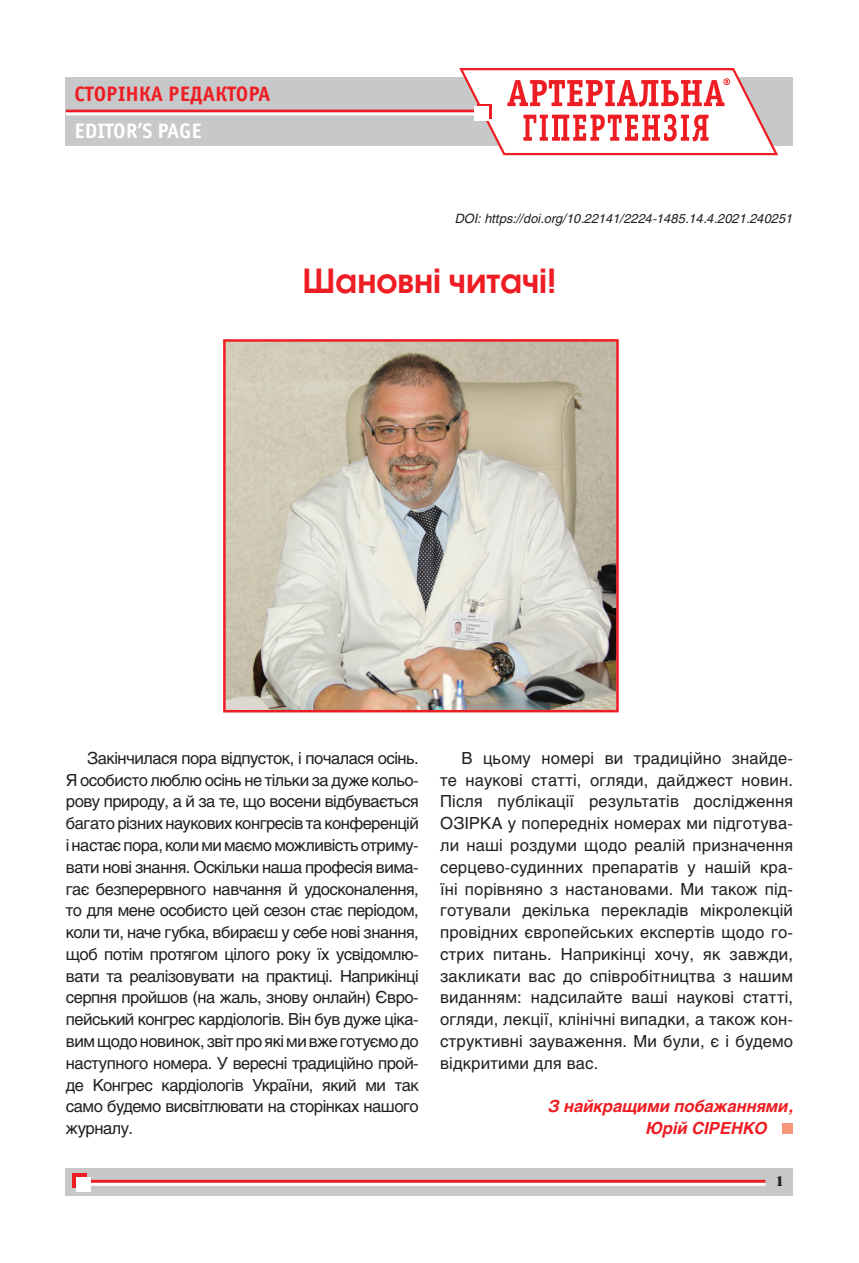
<style>
.page{position:relative;width:859px;height:1263px;background:#fff}
.page>*{position:absolute;margin:0;border:0;box-sizing:border-box;transform-origin:0 0}
.Заглавие{font:700 33px "Avant Garde Gothic C";color:#ee1d23}
.t1{font:700 21px "Officina Sans C";color:#ee1d23}
.t2{font:700 21px "Officina Sans C";color:#fff}
.Текст{font:16.5px/21.8px "Helios";letter-spacing:-.02em;color:#231f20;text-align:justify}
.Текст-2{font:italic 700 16.5px/21.8px "Helios";color:#ee1d23}
.t3{font:700 15px "Benguiat";color:#231f20}
.УДК{font:italic 12.75px "Helios";color:#231f20}
</style>
<div class="page">
<div style="left:66px;top:78px;width:727px;height:68px;background:#c7c8ca"></div>
<hr style="left:66px;top:110px;width:417px;height:3px;background:#ee1d23">
<hr style="left:66px;top:112px;width:421px;height:3px;background:#fff">
<svg style="left:457px;top:68px;width:323px;height:88px"></svg>
<div style="left:66px;top:1168px;width:727px;height:28px;background:#c7c8ca"></div>
<hr style="left:75px;top:1180px;width:690px;height:3px;background:#ee1d23">
<hr style="left:79px;top:1183px;width:686px;height:3px;background:#fff">
<div style="left:72px;top:1172px;width:15px;height:15px;background:#ee1d23"></div>
<div style="left:76px;top:1177px;width:15px;height:15px;background:#fff"></div>
<img style="left:227px;top:343px;width:388px;height:365px">
<div style="left:223px;top:339px;width:396px;height:373px;border:3px solid #ee1d23"></div>
<div style="left:782px;top:1123px;width:11px;height:11px;background:#f6977a"></div>
<p class="t1" style="left:74px;top:82px;width:198px">СТОРІНКА РЕДАКТОРА</p>
<p class="t2" style="left:74px;top:119px;width:129px">EDITOR’S PAGE</p>
<p class="УДК" style="left:455px;top:210px;width:339px">DOI: https://doi.org/10.22141/2224-1485.14.4.2021.240251</p>
<p class="Заглавие" style="left:303px;top:260px;width:255px">Шановні читачі!</p>
<p class="Текст" style="left:66px;top:747px;width:354px;text-indent:21px">Закінчилася пора відпусток, і почалася осінь.<br>Я особисто люблю осінь не тільки за дуже кольо&shy;рову природу, а й за те, що восени відбувається багато різних наукових конгресів та конференцій і настає пора, коли ми маємо можливість отриму&shy;вати нові знання. Оскільки наша професія вима&shy;гає безперервного навчання й удосконалення, то для мене особисто цей сезон стає періодом, коли ти, наче губка, вбираєш у себе нові знання, щоб потім протягом цілого року їх усвідомлю&shy;вати та реалізовувати на практиці. Наприкінці серпня пройшов (на жаль, знову онлайн) Євро&shy;пейський конгрес кардіологів. Він був дуже ціка&shy;вим щодо новинок, звіт про які ми вже готуємо до наступного номера. У вересні традиційно прой&shy;де Конгрес кардіологів України, який ми так само будемо висвітлювати на сторінках нашого журналу.</p>
<p class="Текст" style="left:440px;top:747px;width:354px;text-indent:21px">В цьому номері ви традиційно знайде&shy;те наукові статті, огляди, дайджест новин.<br>Після публікації результатів дослідження ОЗІРКА у попередніх номерах ми підготува&shy;ли наші роздуми щодо реалій призначення серцево-судинних препаратів у нашій кра&shy;їні порівняно з настановами. Ми також під&shy;готували декілька перекладів мікролекцій провідних європейських експертів щодо го&shy;стрих питань. Наприкінці хочу, як завжди, закликати вас до співробітництва з нашим виданням: надсилайте ваші наукові статті, огляди, лекції, клінічні випадки, а також кон&shy;структивні зауваження. Ми були, є і будемо відкритими для вас.</p>
<p class="Текст-2" style="left:646px;top:1095px;width:148px;text-indent:-98px">З найкращими побажаннями,<br>Юрій СІРЕНКО</p>
<p class="t3" style="left:774px;top:1173px;width:12px">1</p>
</div>
